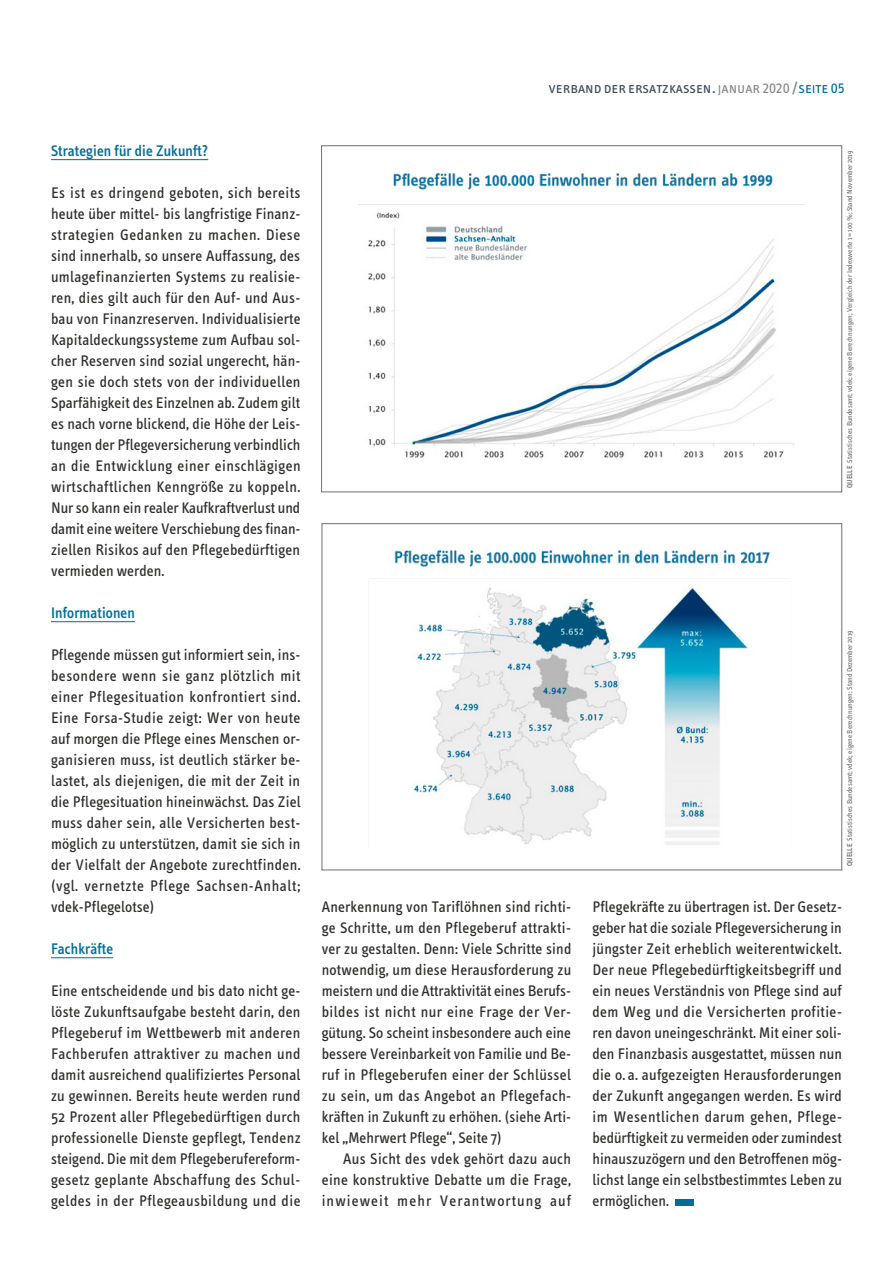
<style>
.page{position:relative;width:893px;height:1263px;background:#fff}
.page>*{position:absolute;margin:0;border:0;box-sizing:border-box;transform-origin:0 0}
._1_Artikel_Copy_Artikel_UA{font:15.75px/21px "Info Text";letter-spacing:.015em;color:#2c2c2b;text-align:justify}
._1_Artikel_Copy_Artikel_Einzug_UA{font:15.75px/21px "Info Text";letter-spacing:.015em;color:#2c2c2b;text-align:justify}
._1_Artikel_X_--_Zwischenüberschrift_UA{font:500 15.75px "Info Text";color:#006d97}
.t1{font:15.75px "Info Text Normal Caps";color:#3c4b58}
.t2{font:7.5px "Info Text";color:#6f6f6e}
.s1{color:#878786}
.s2{font-family:"Info Text Semi Bold Caps";color:#878786}
.s3{color:#006d97}
.s4{font-weight:600}
</style>
<div class="page">
<hr style="left:51px;top:159px;width:157px;height:1px;background:#006d97">
<hr style="left:51px;top:621px;width:84px;height:1px;background:#006d97">
<hr style="left:51px;top:957px;width:62px;height:1px;background:#006d97">
<div style="left:675px;top:1199px;width:18px;height:7px;background:#006d97"></div>
<img style="left:369px;top:550px;width:420px;height:295px">
<img style="left:358px;top:173px;width:447px;height:285px">
<h3 class="_1_Artikel_X_--_Zwischenüberschrift_UA" style="left:51px;top:142px;width:159px">Strategien für die Zukunft?</h3>
<p class="_1_Artikel_Copy_Artikel_UA" style="left:51px;top:182px;width:251px">Es ist es dringend geboten, sich bereits heute über mittel- bis langfristige Finanz&shy;strategien Gedanken zu machen. Diese sind innerhalb, so unsere Auffassung, des umlagefinanzierten Systems zu realisie&shy;ren, dies gilt auch für den Auf- und Aus&shy;bau von Finanzreserven. Individualisierte Kapitaldeckungssysteme zum Aufbau sol&shy;cher Reserven sind sozial ungerecht, hän&shy;gen sie doch stets von der individuellen Sparfähigkeit des Einzelnen ab. Zudem gilt es nach vorne blickend, die Höhe der Leis&shy;tungen der Pflegeversicherung verbindlich an die Entwicklung einer einschlägigen wirtschaftlichen Kenngröße zu koppeln.<br>Nur so kann ein realer Kaufkraftverlust und damit eine weitere Verschiebung des finan&shy;ziellen Risikos auf den Pflegebedürftigen vermieden werden.</p>
<h3 class="_1_Artikel_X_--_Zwischenüberschrift_UA" style="left:51px;top:604px;width:86px">Informationen</h3>
<p class="_1_Artikel_Copy_Artikel_UA" style="left:51px;top:644px;width:251px">Pflegende müssen gut informiert sein, ins&shy;besondere wenn sie ganz plötzlich mit einer Pflegesituation konfrontiert sind.<br>Eine Forsa-Studie zeigt: Wer von heute auf morgen die Pflege eines Menschen or&shy;ganisieren muss, ist deutlich stärker be&shy;lastet, als diejenigen, die mit der Zeit in die Pflegesituation hineinwächst. Das Ziel muss daher sein, alle Versicherten best&shy;möglich zu unterstützen, damit sie sich in der Vielfalt der Angebote zurechtfinden. (vgl. vernetzte Pflege Sachsen-Anhalt; vdek-Pflegelotse)</p>
<h3 class="_1_Artikel_X_--_Zwischenüberschrift_UA" style="left:51px;top:940px;width:64px">Fachkräfte</h3>
<p class="_1_Artikel_Copy_Artikel_UA" style="left:51px;top:980px;width:251px">Eine entscheidende und bis dato nicht ge&shy;löste Zukunftsaufgabe besteht darin, den Pflegeberuf im Wettbewerb mit anderen Fachberufen attraktiver zu machen und damit ausreichend qualifiziertes Personal zu gewinnen. Bereits heute werden rund 52 Prozent aller Pflegebedürftigen durch professionelle Dienste gepflegt, Tendenz steigend. Die mit dem Pflegeberufereform&shy;gesetz geplante Abschaffung des Schul&shy;geldes in der Pflegeausbildung und die</p>
<p class="t1" style="left:549px;top:79px;width:298px">verband der ersatzkassen. <span class="s1">januar 2020</span> <span class="s2">/</span><span class="s3">seite 05</span></p>
<p class="t2" style="left:845px;top:488px;width:339px;rotate:-90deg"><span class="s4">QUELLE</span> Statistisches Bundesamt; vdek; eigene Berechnungen; Vergleich der Indexwerte 1=100%; Stand November 2019</p>
<p class="_1_Artikel_Copy_Artikel_UA" style="left:322px;top:896px;width:251px">Anerkennung von Tariflöhnen sind richti&shy;ge Schritte, um den Pflegeberuf attrakti&shy;ver zu gestalten. Denn: Viele Schritte sind notwendig, um diese Herausforderung zu meistern und die Attraktivität eines Berufs&shy;bildes ist nicht nur eine Frage der Ver&shy;gütung. So scheint insbesondere auch eine bessere Vereinbarkeit von Familie und Be&shy;ruf in Pflegeberufen einer der Schlüssel zu sein, um das Angebot an Pflegefach&shy;kräften in Zukunft zu erhöhen. (siehe Arti&shy;kel „Mehrwert Pflege“, Seite 7)</p>
<p class="_1_Artikel_Copy_Artikel_Einzug_UA" style="left:322px;top:1148px;width:251px;text-indent:21px">Aus Sicht des vdek gehört dazu auch eine konstruktive Debatte um die Frage, inwieweit mehr Verantwortung auf</p>
<p class="t2" style="left:845px;top:866px;width:237px;rotate:-90deg"><span class="s4">QUELLE</span> Statistisches Bundesamt; vdek; eigene Berechnungen; Stand Dezember 2019</p>
<p class="_1_Artikel_Copy_Artikel_Einzug_UA" style="left:592px;top:896px;width:251px">Pflegekräfte zu übertragen ist. Der Gesetz&shy;geber hat die soziale Pflegeversicherung in jüngster Zeit erheblich weiterentwickelt.<br>Der neue Pflegebedürftigkeitsbegriff und ein neues Verständnis von Pflege sind auf dem Weg und die Versicherten profitie&shy;ren davon uneingeschränkt. Mit einer soli&shy;den Finanzbasis ausgestattet, müssen nun die o. a. aufgezeigten Herausforderungen der Zukunft angegangen werden. Es wird im Wesentlichen darum gehen, Pflege&shy;bedürftigkeit zu vermeiden oder zumindest hinauszuzögern und den Betroffenen mög&shy;lichst lange ein selbstbestimmtes Leben zu ermöglichen.</p>
</div>
